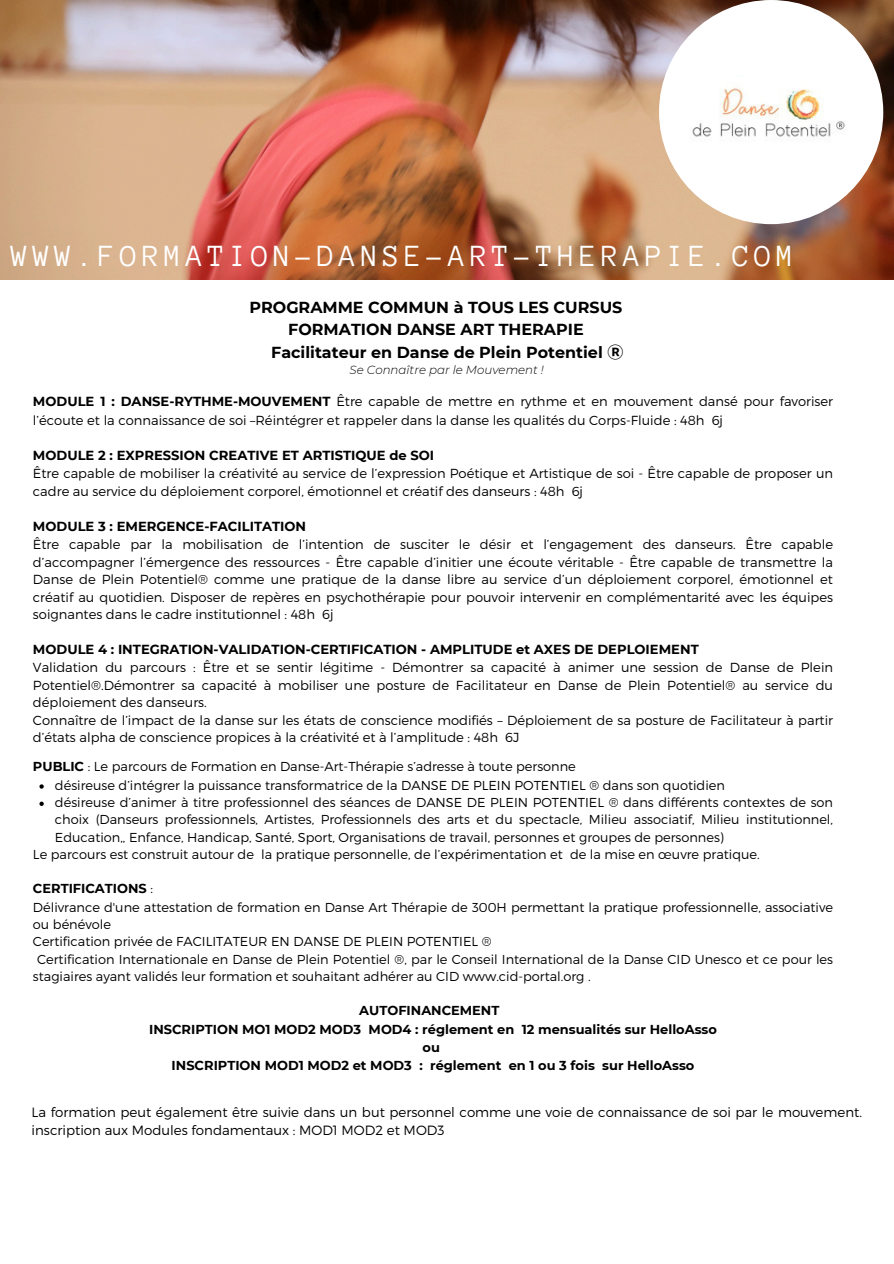
<style>
.page{position:relative;width:894px;height:1264px;background:#fff}
.page>*{position:absolute;margin:0;border:0;box-sizing:border-box;transform-origin:0 0}
.t1{font:31.5px "Anonymous Pro";letter-spacing:.15em;color:#fff}
.t2{font:700 15.9px "Montserrat";color:#000}
.t3{font:300 13.35px/18.6px "Montserrat";color:#000}
.t4{font:300 13.05px/17.7px "Montserrat";color:#000}
.t5{font:300 12.9px/17.2px "Montserrat";color:#000;text-align:justify}
.t6{font:700 12.9px/18.3px "Montserrat";color:#000;text-align:center}
.t7{font:italic 300 11.85px "Montserrat";color:#000}
.s1{font-family:"Noto Sans CJ Ksc"}
.s2{font-weight:700}
.s3{font-weight:300}
</style>
<div class="page">
<svg style="left:39px;top:784px;width:5px;height:4px"></svg>
<svg style="left:39px;top:801px;width:5px;height:5px"></svg>
<img style="left:0;top:0;width:893px;height:279px">
<img style="left:658px;top:0;width:225px;height:224px;border-radius:50%">
<h4 class="t1" style="left:11px;top:240px;width:784px">WWW.FORMATION-DANSE-ART-THERAPIE.COM</h4>
<h1 class="t1" style="left:74px;top:242px;width:762px">WW.FORMATION-DANSE-AR -THERAPIE.COM</h1>
<p class="t2" style="left:249px;top:297px;width:374px">PROGRAMME COMMUN à TOUS LES CURSUS</p>
<p class="t2" style="left:288px;top:320px;width:297px">FORMATION DANSE ART THERAPIE</p>
<p class="t2" style="left:271px;top:343px;width:353px">Facilitateur en Danse de Plein Potentiel <span class="s1">Ⓡ</span></p>
<p class="t4" style="left:33px;top:391px;width:801px;line-height:18.6px"><span class="s2">MODULE 1 : DANSE-RYTHME-MOUVEMENT</span> Être capable de mettre en rythme et en mouvement dansé pour favoriser l’écoute et la connaissance de soi –Réintégrer et rappeler dans la danse les qualités du Corps-Fluide : 48h 6j</p>
<p class="t4" style="left:33px;top:445px;width:801px"><span class="s2">MODULE 2 : EXPRESSION CREATIVE ET ARTISTIQUE de SOI<br></span>Être capable de mobiliser la créativité au service de l’expression Poétique et Artistique de soi - Être capable de proposer un cadre au service du déploiement corporel, émotionnel et créatif des danseurs : 48h 6j</p>
<h1 class="t4" style="left:33px;top:516px;width:801px"><span class="s2">MODULE 3 : EMERGENCE-FACILITATION<br></span>Être capable par la mobilisation de l’intention de susciter le désir et l’engagement des danseurs. Être capable d’accompagner l’émergence des ressources - Être capable d’initier une écoute véritable - Être capable de transmettre la Danse de Plein Potentiel® comme une pratique de la danse libre au service d’un déploiement corporel, émotionnel et créatif au quotidien. Disposer de repères en psychothérapie pour pouvoir intervenir en complémentarité avec les équipes soignantes dans le cadre institutionnel : 48h 6j</h1>
<h2 class="t4" style="left:33px;top:639px;width:801px"><span class="s2">MODULE 4 : INTEGRATION-VALIDATION-CERTIFICATION - AMPLITUDE et AXES DE DEPLOIEMENT<br></span>Validation du parcours : Être et se sentir légitime - Démontrer sa capacité à animer une session de Danse de Plein Potentiel®.Démontrer sa capacité à mobiliser une posture de Facilitateur en Danse de Plein Potentiel® au service du déploiement des danseurs.<br>Connaître de l’impact de la danse sur les états de conscience modifiés – Déploiement de sa posture de Facilitateur à partir d’états alpha de conscience propices à la créativité et à l’amplitude : 48h 6J</h2>
<p class="t7" style="left:349px;top:362px;width:196px">Se Connaître par le Mouvement !</p>
<p class="t5" style="left:33px;top:757px;width:544px"><span class="s2">PUBLIC</span> : Le parcours de Formation en Danse-Art-Thérapie s’adresse à toute personne</p>
<h4 class="t5" style="left:55px;top:776px;width:671px">désireuse d’intégrer la puissance transformatrice de la DANSE DE PLEIN POTENTIEL ® dans son quotidien</h4>
<h4 class="t5" style="left:55px;top:793px;width:779px">désireuse d’animer à titre professionnel des séances de DANSE DE PLEIN POTENTIEL ® dans différents contextes de son choix (Danseurs professionnels, Artistes, Professionnels des arts et du spectacle, Milieu associatif, Milieu institutionnel, Education,, Enfance, Handicap, Santé, Sport, Organisations de travail, personnes et groupes de personnes)</h4>
<h4 class="t5" style="left:33px;top:845px;width:728px">Le parcours est construit autour de la pratique personnelle, de l’expérimentation et de la mise en œuvre pratique.</h4>
<h4 class="t6" style="left:33px;top:879px;width:121px">CERTIFICATIONS <span class="s3">:</span></h4>
<h4 class="t5" style="left:33px;top:897px;width:801px">Délivrance d'une attestation de formation en Danse Art Thérapie de 300H permettant la pratique professionnelle, associative</h4>
<h4 class="t5" style="left:33px;top:915px;width:80px">ou bénévole</h4>
<h4 class="t5" style="left:33px;top:932px;width:460px">Certification privée de FACILITATEUR EN DANSE DE PLEIN POTENTIEL ®</h4>
<h4 class="t5" style="left:37px;top:949px;width:797px">Certification Internationale en Danse de Plein Potentiel ®, par le Conseil International de la Danse CID Unesco et ce pour les</h4>
<h4 class="t5" style="left:33px;top:966px;width:559px">stagiaires ayant validés leur formation et souhaitant adhérer au CID www.cid-portal.org .</h4>
<h4 class="t6" style="left:149px;top:1001px;width:569px">AUTOFINANCEMENT<br>INSCRIPTION MO1 MOD2 MOD3 MOD4 : réglement en 12 mensualités sur HelloAsso ou<br>INSCRIPTION MOD1 MOD2 et MOD3 : réglement en 1 ou 3 fois sur HelloAsso</h4>
<h4 class="t3" style="left:32px;top:1102px;width:831px">La formation peut également être suivie dans un but personnel comme une voie de connaissance de soi par le mouvement. inscription aux Modules fondamentaux : MOD1 MOD2 et MOD3</h4>
</div>
